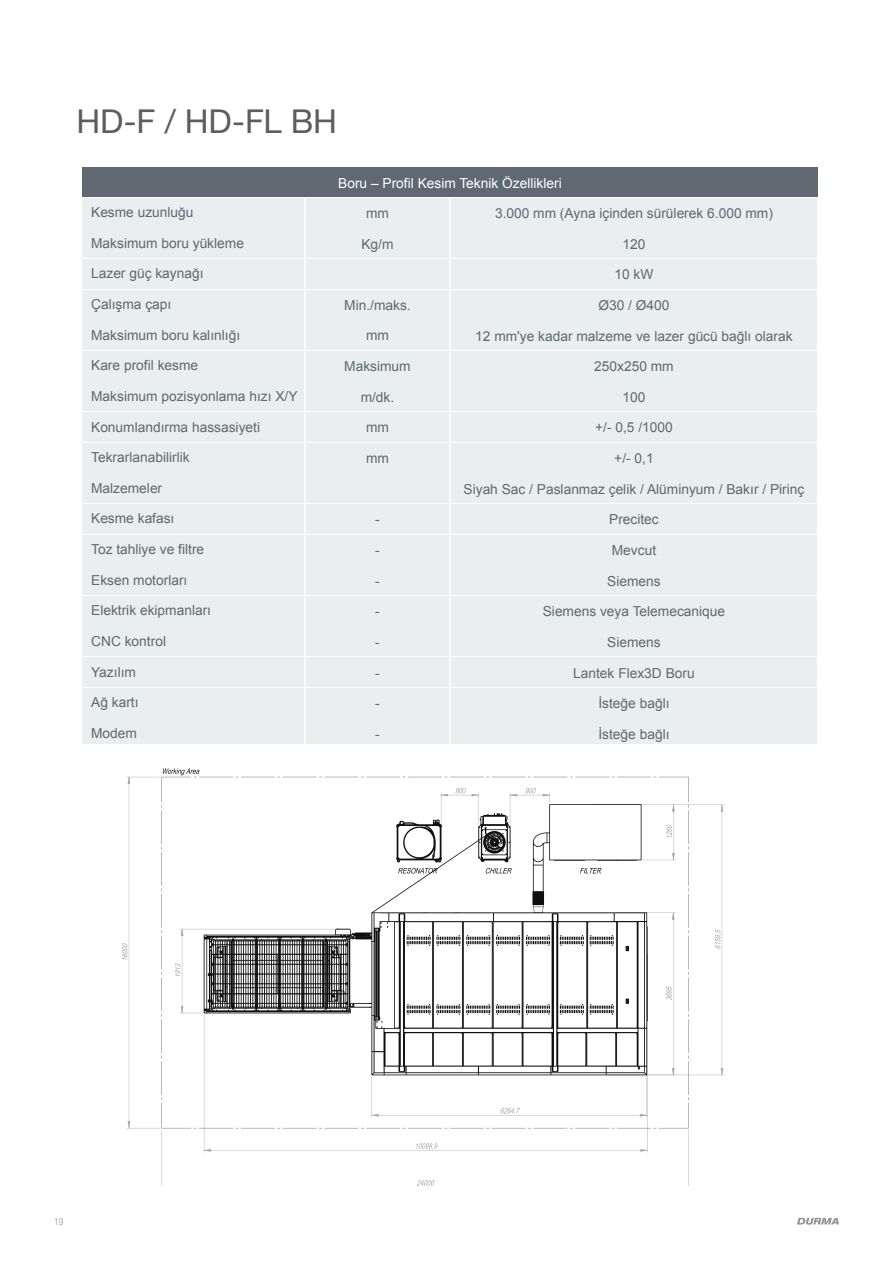
<style>
.page{position:relative;width:893px;height:1263px;background:#fff}
.page>*{position:absolute;margin:0;border:0;box-sizing:border-box;transform-origin:0 0}
.t1{font:33px "Helvetica Neue LT Pro";letter-spacing:-.01em;color:#5d5d5d}
.t2{font:13.8px "Arial";color:#606871}
.t3{font:13.8px "Arial";color:#fff}
.t4{font:300 condensed 9.75px "Helvetica Neue LT Pro";color:#939393}
</style>
<div class="page">
<div style="left:82px;top:167px;width:736px;height:29px;background:#606871"></div>
<div style="left:82px;top:198px;width:736px;height:29px;background:#ebeeef"></div>
<div style="left:82px;top:229px;width:736px;height:29px;background:#ebeeef"></div>
<div style="left:82px;top:259px;width:736px;height:29px;background:#ebeeef"></div>
<div style="left:82px;top:290px;width:736px;height:29px;background:#ebeeef"></div>
<div style="left:82px;top:321px;width:736px;height:29px;background:#ebeeef"></div>
<div style="left:82px;top:351px;width:736px;height:29px;background:#ebeeef"></div>
<div style="left:82px;top:382px;width:736px;height:29px;background:#ebeeef"></div>
<div style="left:82px;top:412px;width:736px;height:30px;background:#ebeeef"></div>
<div style="left:82px;top:443px;width:736px;height:29px;background:#ebeeef"></div>
<div style="left:82px;top:474px;width:736px;height:29px;background:#ebeeef"></div>
<div style="left:82px;top:504px;width:736px;height:29px;background:#ebeeef"></div>
<div style="left:82px;top:535px;width:736px;height:29px;background:#ebeeef"></div>
<div style="left:82px;top:566px;width:736px;height:29px;background:#ebeeef"></div>
<div style="left:82px;top:596px;width:736px;height:29px;background:#ebeeef"></div>
<div style="left:82px;top:627px;width:736px;height:29px;background:#ebeeef"></div>
<div style="left:82px;top:658px;width:736px;height:29px;background:#ebeeef"></div>
<div style="left:82px;top:688px;width:736px;height:29px;background:#ebeeef"></div>
<div style="left:82px;top:719px;width:736px;height:24px;background:#ebeeef"></div>
<hr style="left:304px;top:198px;width:2px;height:545px;background:#fff">
<hr style="left:449px;top:198px;width:2px;height:545px;background:#fff">
<hr style="left:817px;top:198px;width:2px;height:545px;background:#fff">
<svg style="left:122px;top:768px;width:602px;height:417px"></svg>
<svg style="left:797px;top:1218px;width:42px;height:6px"></svg>
<h1 class="t1" style="left:77px;top:102px;width:262px">HD-F / HD-FL BH</h1>
<p class="t2" style="left:91px;top:203px;width:104px">Kesme uzunluğu</p>
<p class="t2" style="left:91px;top:234px;width:154px">Maksimum boru yükleme</p>
<p class="t2" style="left:91px;top:264px;width:114px">Lazer güç kaynağı</p>
<p class="t2" style="left:91px;top:295px;width:82px">Çalışma çapı</p>
<p class="t2" style="left:91px;top:326px;width:151px">Maksimum boru kalınlığı</p>
<p class="t2" style="left:91px;top:356px;width:108px">Kare profil kesme</p>
<p class="t2" style="left:91px;top:387px;width:208px">Maksimum pozisyonlama hızı X/Y</p>
<p class="t2" style="left:91px;top:418px;width:170px">Konumlandırma hassasiyeti</p>
<p class="t2" style="left:91px;top:448px;width:100px">Tekrarlanabilirlik</p>
<p class="t2" style="left:91px;top:479px;width:73px">Malzemeler</p>
<p class="t2" style="left:91px;top:510px;width:85px">Kesme kafası</p>
<p class="t2" style="left:91px;top:540px;width:115px">Toz tahliye ve filtre</p>
<p class="t2" style="left:91px;top:571px;width:98px">Eksen motorları</p>
<p class="t2" style="left:91px;top:601px;width:121px">Elektrik ekipmanları</p>
<p class="t2" style="left:91px;top:632px;width:76px">CNC kontrol</p>
<p class="t2" style="left:91px;top:663px;width:46px">Yazılım</p>
<p class="t2" style="left:91px;top:693px;width:49px">Ağ kartı</p>
<p class="t2" style="left:91px;top:724px;width:47px">Modem</p>
<p class="t3" style="left:338px;top:174px;width:225px">Boru – Profil Kesim Teknik Özellikleri</p>
<p class="t2" style="left:366px;top:204px;width:24px">mm</p>
<p class="t2" style="left:361px;top:235px;width:34px">Kg/m</p>
<p class="t2" style="left:344px;top:296px;width:68px">Min./maks.</p>
<p class="t2" style="left:366px;top:327px;width:24px">mm</p>
<p class="t2" style="left:344px;top:357px;width:68px">Maksimum</p>
<p class="t2" style="left:361px;top:388px;width:35px">m/dk.</p>
<p class="t2" style="left:366px;top:418px;width:24px">mm</p>
<p class="t2" style="left:366px;top:449px;width:24px">mm</p>
<p class="t2" style="left:375px;top:510px;width:6px">-</p>
<p class="t2" style="left:375px;top:541px;width:6px">-</p>
<p class="t2" style="left:375px;top:572px;width:6px">-</p>
<p class="t2" style="left:375px;top:602px;width:6px">-</p>
<p class="t2" style="left:375px;top:633px;width:6px">-</p>
<p class="t2" style="left:375px;top:664px;width:6px">-</p>
<p class="t2" style="left:375px;top:694px;width:6px">-</p>
<p class="t2" style="left:375px;top:725px;width:6px">-</p>
<p class="t2" style="left:495px;top:204px;width:279px">3.000 mm (Ayna içinden sürülerek 6.000 mm)</p>
<p class="t2" style="left:622px;top:235px;width:24px">120</p>
<p class="t2" style="left:614px;top:265px;width:40px">10 kW</p>
<p class="t2" style="left:598px;top:296px;width:73px">Ø30 / Ø400</p>
<p class="t2" style="left:475px;top:327px;width:319px">12 mm'ye kadar malzeme ve lazer gücü bağlı olarak</p>
<p class="t2" style="left:594px;top:357px;width:81px">250x250 mm</p>
<p class="t2" style="left:622px;top:388px;width:24px">100</p>
<p class="t2" style="left:595px;top:419px;width:79px">+/- 0,5 /1000</p>
<p class="t2" style="left:614px;top:449px;width:41px">+/- 0,1</p>
<p class="t2" style="left:464px;top:480px;width:342px">Siyah Sac / Paslanmaz çelik / Alüminyum / Bakır / Pirinç</p>
<p class="t2" style="left:609px;top:510px;width:51px">Precitec</p>
<p class="t2" style="left:612px;top:541px;width:46px">Mevcut</p>
<p class="t2" style="left:607px;top:572px;width:55px">Siemens</p>
<p class="t2" style="left:543px;top:602px;width:184px">Siemens veya Telemecanique</p>
<p class="t2" style="left:607px;top:633px;width:55px">Siemens</p>
<p class="t2" style="left:573px;top:664px;width:123px">Lantek Flex3D Boru</p>
<p class="t2" style="left:598px;top:694px;width:73px">İsteğe bağlı</p>
<p class="t2" style="left:598px;top:725px;width:73px">İsteğe bağlı</p>
<p class="t4" style="left:54px;top:1215px;width:11px">19</p>
</div>
